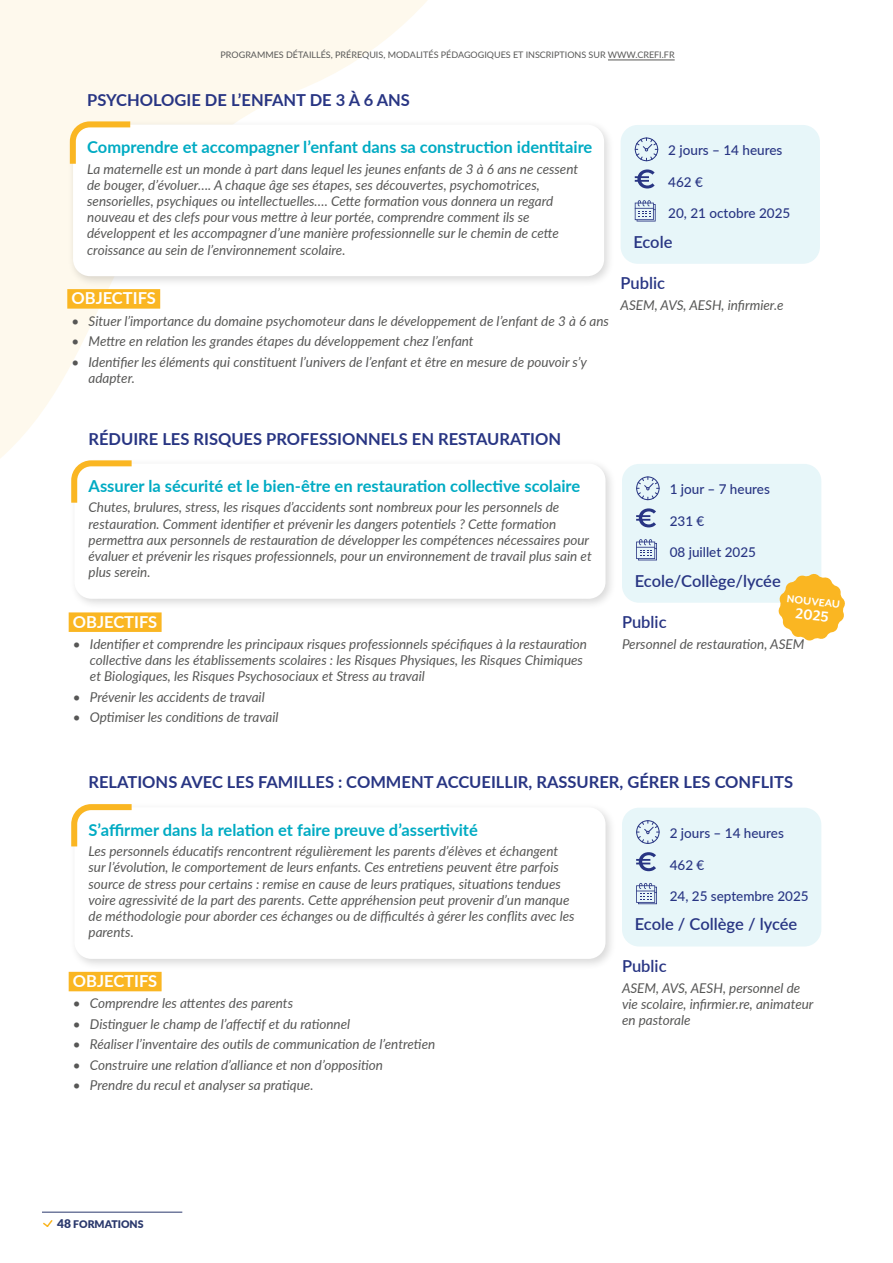
<style>
.page{position:relative;width:893px;height:1263px;background:#fff}
.page>*{position:absolute;margin:0;border:0;box-sizing:border-box;transform-origin:0 0}
.t1{font:700 16.5px "Lato";color:#00abc3}
.t2{font:700 16.5px "Lato";color:#283583}
.t3{font:600 16.5px "Lato";color:#283583}
.t4{font:700 16.5px "Lato";color:#fff}
.t5{font:700 16.5px "Mr Eaves Mod OT";color:#fff}
.t6{font:italic 13.5px/16.2px "Lato";color:#575756}
.t7{font:500 13.5px "Lato";color:#283583}
.t8{font:700 12px "Mr Eaves Mod OT";color:#fff}
.t9{font:900 10.5px "Lato";color:#2a386c}
.t10{font:9px "Lato";color:#575756}
.s1{font-size:12px}
</style>
<div class="page">
<svg style="left:0;top:0;width:427px;height:458px"></svg>
<svg style="left:43px;top:1220px;width:10px;height:7px"></svg>
<hr style="left:42px;top:1212px;width:140px;height:1px;background:#2a386c">
<hr style="left:608px;top:60px;width:67px;height:1px;background:#575756">
<div style="left:69px;top:459px;width:547px;height:151px;background:#000;opacity:.15"></div>
<div style="left:74px;top:464px;width:531px;height:135px;background:#fff;border-radius:17px"></div>
<div style="left:622px;top:464px;width:199px;height:139px;background:#e7f6f9;border-radius:17px"></div>
<svg style="left:636px;top:476px;width:24px;height:24px"></svg>
<svg style="left:636px;top:508px;width:20px;height:19px"></svg>
<svg style="left:636px;top:539px;width:21px;height:21px"></svg>
<div style="left:69px;top:612px;width:93px;height:20px;background:#fab622"></div>
<svg style="left:68px;top:457px;width:70px;height:52px"></svg>
<div style="left:69px;top:802px;width:547px;height:168px;background:#000;opacity:.15"></div>
<div style="left:74px;top:807px;width:531px;height:152px;background:#fff;border-radius:17px"></div>
<div style="left:622px;top:808px;width:199px;height:138px;background:#e7f6f9;border-radius:17px"></div>
<svg style="left:636px;top:820px;width:24px;height:24px"></svg>
<svg style="left:636px;top:852px;width:20px;height:19px"></svg>
<svg style="left:636px;top:883px;width:21px;height:21px"></svg>
<div style="left:69px;top:972px;width:93px;height:19px;background:#fab622"></div>
<svg style="left:69px;top:802px;width:69px;height:50px"></svg>
<svg style="left:778px;top:573px;width:67px;height:68px"></svg>
<div style="left:68px;top:120px;width:547px;height:168px;background:#000;opacity:.15"></div>
<div style="left:73px;top:125px;width:531px;height:151px;background:#fff;border-radius:17px"></div>
<div style="left:621px;top:125px;width:199px;height:139px;background:#e7f6f9;border-radius:17px"></div>
<svg style="left:635px;top:137px;width:23px;height:24px"></svg>
<svg style="left:635px;top:169px;width:20px;height:19px"></svg>
<svg style="left:635px;top:200px;width:21px;height:21px"></svg>
<div style="left:67px;top:289px;width:93px;height:20px;background:#fab622"></div>
<svg style="left:67px;top:118px;width:69px;height:52px"></svg>
<p class="t10" style="left:221px;top:48px;width:456px">PROGRAMMES DÉTAILLÉS, PRÉREQUIS, MODALITÉS PÉDAGOGIQUES ET INSCRIPTIONS SUR WWW.CREFI.FR</p>
<p class="t2" style="left:87px;top:87px;width:324px">PSYCHOLOGIE DE L’ENFANT DE 3 À 6 ANS</p>
<p class="t1" style="left:87px;top:135px;width:507px">Comprendre et accompagner l’enfant dans sa construction identitaire</p>
<p class="t6" style="left:87px;top:160px;width:493px">La maternelle est un monde à part dans lequel les jeunes enfants de 3 à 6 ans ne cessent de bouger, d’évoluer…. A chaque âge ses étapes, ses découvertes, psychomotrices, sensorielles, psychiques ou intellectuelles…. Cette formation vous donnera un regard nouveau et des clefs pour vous mettre à leur portée, comprendre comment ils se développent et les accompagner d’une manière professionnelle sur le chemin de cette croissance au sein de l’environnement scolaire.</p>
<p class="t4" style="left:72px;top:286px;width:86px">OBJECTIFS</p>
<p class="t6" style="left:72px;top:312px;width:539px">• Situer l’importance du domaine psychomoteur dans le développement de l’enfant de 3 à 6 ans</p>
<p class="t6" style="left:72px;top:333px;width:404px">• Mettre en relation les grandes étapes du développement chez l’enfant</p>
<p class="t6" style="left:89px;top:353px;width:500px;text-indent:-17px">• Identifier les éléments qui constituent l’univers de l’enfant et être en mesure de pouvoir s’y adapter.</p>
<p class="t7" style="left:668px;top:140px;width:116px">2 jours – 14 heures</p>
<p class="t7" style="left:668px;top:172px;width:36px">462 €</p>
<p class="t7" style="left:668px;top:203px;width:124px">20, 21 octobre 2025</p>
<p class="t3" style="left:633px;top:230px;width:41px">Ecole</p>
<p class="t3" style="left:621px;top:271px;width:46px">Public</p>
<p class="t6" style="left:621px;top:296px;width:165px">ASEM, AVS, AESH, infirmier.e</p>
<p class="t2" style="left:89px;top:426px;width:474px">RÉDUIRE LES RISQUES PROFESSIONNELS EN RESTAURATION</p>
<p class="t1" style="left:89px;top:474px;width:493px">Assurer la sécurité et le bien-être en restauration collective scolaire</p>
<p class="t6" style="left:89px;top:499px;width:505px">Chutes, brulures, stress, les risques d’accidents sont nombreux pour les personnels de restauration. Comment identifier et prévenir les dangers potentiels ? Cette formation permettra aux personnels de restauration de développer les compétences nécessaires pour évaluer et prévenir les risques professionnels, pour un environnement de travail plus sain et plus serein.</p>
<p class="t4" style="left:73px;top:609px;width:86px">OBJECTIFS</p>
<p class="t7" style="left:670px;top:479px;width:102px">1 jour – 7 heures</p>
<p class="t7" style="left:670px;top:511px;width:36px">231 €</p>
<p class="t7" style="left:670px;top:542px;width:88px">08 juillet 2025</p>
<p class="t3" style="left:635px;top:569px;width:147px">Ecole/Collège/lycée</p>
<p class="t3" style="left:622px;top:610px;width:46px">Public</p>
<p class="t8" style="left:788px;top:592px;width:55px;rotate:6deg">NOUVEAU</p>
<p class="t5" style="left:796px;top:605px;width:35px;rotate:6deg">2025</p>
<p class="t6" style="left:73px;top:635px;width:516px">• Identifier et comprendre les principaux risques professionnels spécifiques à la restauration</p>
<p class="t6" style="left:622px;top:635px;width:184px">Personnel de restauration, ASEM</p>
<p class="t6" style="left:90px;top:652px;width:495px">collective dans les établissements scolaires : les Risques Physiques, les Risques Chimiques et Biologiques, les Risques Psychosociaux et Stress au travail</p>
<p class="t6" style="left:73px;top:688px;width:193px">• Prévenir les accidents de travail</p>
<p class="t6" style="left:73px;top:709px;width:207px">• Optimiser les conditions de travail</p>
<p class="t2" style="left:89px;top:770px;width:706px">RELATIONS AVEC LES FAMILLES : COMMENT ACCUEILLIR, RASSURER, GÉRER LES CONFLITS</p>
<p class="t1" style="left:89px;top:818px;width:391px">S’affirmer dans la relation et faire preuve d’assertivité</p>
<p class="t6" style="left:89px;top:843px;width:488px">Les personnels éducatifs rencontrent régulièrement les parents d’élèves et échangent sur l’évolution, le comportement de leurs enfants. Ces entretiens peuvent être parfois source de stress pour certains : remise en cause de leurs pratiques, situations tendues voire agressivité de la part des parents. Cette appréhension peut provenir d’un manque de méthodologie pour aborder ces échanges ou de difficultés à gérer les conflits avec les parents.</p>
<p class="t4" style="left:73px;top:969px;width:86px">OBJECTIFS</p>
<p class="t6" style="left:73px;top:995px;width:222px">• Comprendre les attentes des parents</p>
<p class="t6" style="left:73px;top:1015px;width:279px">• Distinguer le champ de l’affectif et du rationnel</p>
<p class="t6" style="left:73px;top:1036px;width:364px">• Réaliser l’inventaire des outils de communication de l’entretien</p>
<p class="t6" style="left:73px;top:1056px;width:312px">• Construire une relation d’alliance et non d’opposition</p>
<p class="t6" style="left:73px;top:1077px;width:242px">• Prendre du recul et analyser sa pratique.</p>
<p class="t7" style="left:670px;top:823px;width:116px">2 jours – 14 heures</p>
<p class="t7" style="left:670px;top:855px;width:36px">462 €</p>
<p class="t7" style="left:670px;top:886px;width:141px">24, 25 septembre 2025</p>
<p class="t3" style="left:635px;top:912px;width:164px">Ecole / Collège / lycée</p>
<p class="t3" style="left:622px;top:954px;width:46px">Public</p>
<p class="t6" style="left:622px;top:979px;width:193px">ASEM, AVS, AESH, personnel de vie scolaire, infirmier.re, animateur en pastorale</p>
<p class="t9" style="left:57px;top:1216px;width:88px"><span class="s1">48</span> FORMATIONS</p>
</div>
